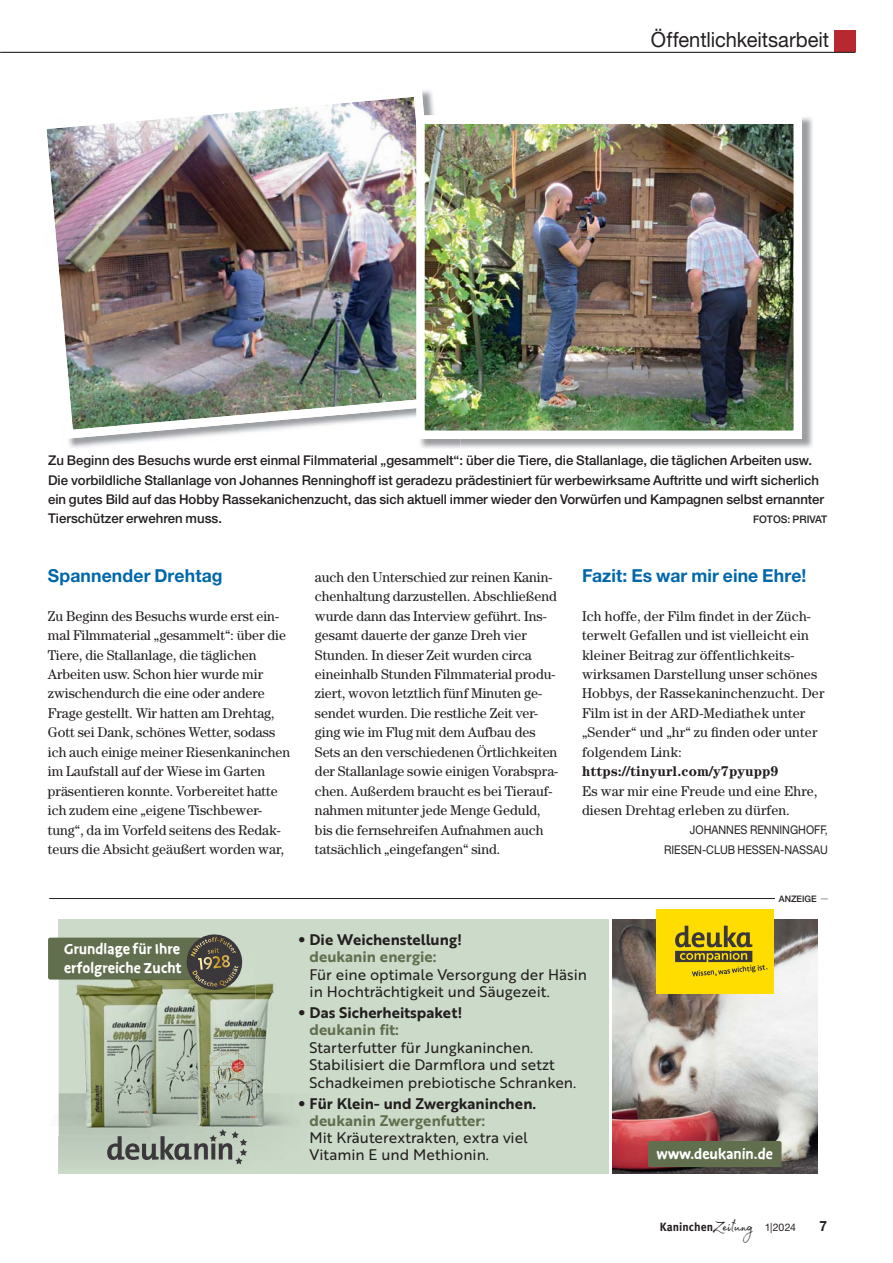
<style>
.page{position:relative;width:893px;height:1263px;background:#fff}
.page>*{position:absolute;margin:0;border:0;box-sizing:border-box;transform-origin:0 0}
.t1{font:21px "Helvetica Neue LT Std";letter-spacing:-.005em;color:#231f20;scale:.96 1}
.t2{font:700 18px "Helvetica Neue LT Std";letter-spacing:.01em;color:#0067ab}
.t3{font:700 16.5px/19.5px "Duper";letter-spacing:.005em;color:#fff}
.t4{font:15px/17.5px "Brother 1816 Regular";color:#231f20}
.t5{font:15px/17.2px "Brother 1816 Bold";color:#231f20}
.t6{font:14.25px/19.5px "Century Std";color:#231f20}
.t7{font:700 14.25px "Century Std";letter-spacing:.01em;color:#231f20}
.t8{font:700 14.25px "Helvetica Neue LT Std";color:#231f20;scale:.96 1}
.t9{font:500 13.5px/19.5px "Helvetica Neue LT Std";color:#231f20}
.t10{font:12px/19.5px "Helvetica Neue LT Std";color:#231f20;text-align:right;scale:.9 1}
.t11{font:700 12px "Meta OT";color:#231f20;scale:.96 1}
.t12{font:500 10.5px "Helvetica Neue LT Std";color:#231f20}
.t13{font:500 9px "Helvetica Neue LT Std";color:#231f20}
.s1{font-weight:300;font-size:7.5px}
.s2{font-family:"Helvetica Neue LT Pro";font-stretch:condensed}
.s3{color:#626f4e}
.s4{font-family:"Madelyn";font-weight:400;font-size:21px}
.s5{font-family:"Helvetica Neue LT Std";font-weight:400;font-size:10.5px}
</style>
<div class="page">
<div style="left:834px;top:31px;width:21px;height:21px;background:#b8292f"></div>
<hr style="left:1px;top:52px;width:854px;height:1px;background:#231f20">
<div style="left:59px;top:920px;width:550px;height:254px;background:#ccdbc9"></div>
<img style="left:612px;top:920px;width:205px;height:254px">
<div style="left:648px;top:1141px;width:133px;height:26px;background:#626f4e;border-radius:2px"></div>
<div style="left:656px;top:909px;width:118px;height:84px;background:#fd0"></div>
<svg style="left:675px;top:926px;width:92px;height:51px"></svg>
<img style="left:58px;top:980px;width:28px;height:155px">
<img style="left:59px;top:1093px;width:253px;height:42px">
<img style="left:86px;top:980px;width:60px;height:142px">
<img style="left:202px;top:983px;width:72px;height:110px">
<img style="left:202px;top:1102px;width:53px;height:20px">
<img style="left:146px;top:980px;width:56px;height:149px">
<svg style="left:201px;top:1047px;width:56px;height:55px;background:#a6ab96"></svg>
<svg style="left:107px;top:1129px;width:140px;height:35px"></svg>
<div style="left:48px;top:938px;width:153px;height:42px;background:#626f4e;border-radius:2px"></div>
<svg style="left:187px;top:934px;width:55px;height:56px;background:#656153"></svg>
<hr style="left:49px;top:898px;width:726px;height:1px;background:#231f20">
<img style="left:68px;top:439px;width:24px;height:9px">
<img style="left:46px;top:90px;width:388px;height:349px">
<img style="left:802px;top:117px;width:11px;height:284px">
<img style="left:460px;top:401px;width:353px;height:47px">
<img style="left:418px;top:439px;width:42px;height:10px">
<img style="left:425px;top:125px;width:368px;height:305px">
<div style="left:416px;top:115px;width:386px;height:324px;border:8px solid #fff"></div>
<h1 class="t1" style="left:651px;top:32px;width:187px">Öffentlichkeitsarbeit</h1>
<p class="t9" style="left:48px;top:452px;width:778px">Zu Beginn des Besuchs wurde erst einmal Filmmaterial „gesammelt“: über die Tiere, die Stallanlage, die täglichen Arbeiten usw.<br>Die vorbildliche Stallanlage von Johannes Renninghoff ist geradezu prädestiniert für werbewirksame Auftritte und wirft sicherlich ein gutes Bild auf das Hobby Rassekanichenzucht, das sich aktuell immer wieder den Vorwürfen und Kampagnen selbst ernannter Tierschützer erwehren muss.</p>
<p class="t12" style="left:753px;top:516px;width:76px">FOTOS: PRIVAT</p>
<p class="t2" style="left:48px;top:569px;width:176px">Spannender Drehtag</p>
<p class="t6" style="left:48px;top:607px;width:244px">Zu Beginn des Besuchs wurde erst ein&shy;mal Filmmaterial „gesammelt“: über die Tiere, die Stallanlage, die täglichen Arbeiten usw. Schon hier wurde mir zwischendurch die eine oder andere Frage gestellt. Wir hatten am Drehtag, Gott sei Dank, schönes Wetter, sodass ich auch einige meiner Riesenkaninchen im Laufstall auf der Wiese im Garten präsentieren konnte. Vorbereitet hatte ich zudem eine „eigene Tischbewer&shy;tung“, da im Vorfeld seitens des Redak&shy;teurs die Absicht geäußert worden war,</p>
<p class="t6" style="left:315px;top:568px;width:245px">auch den Unterschied zur reinen Kanin&shy;chenhaltung darzustellen. Abschließend wurde dann das Interview geführt. Ins&shy;gesamt dauerte der ganze Dreh vier Stunden. In dieser Zeit wurden circa eineinhalb Stunden Filmmaterial produ&shy;ziert, wovon letztlich fünf Minuten ge&shy;sendet wurden. Die restliche Zeit ver&shy;ging wie im Flug mit dem Aufbau des Sets an den verschiedenen Örtlichkeiten der Stallanlage sowie einigen Vorabspra&shy;chen. Außerdem braucht es bei Tierauf&shy;nahmen mitunter jede Menge Geduld, bis die fernsehreifen Aufnahmen auch tatsächlich „eingefangen“ sind.</p>
<p class="t2" style="left:582px;top:569px;width:226px">Fazit: Es war mir eine Ehre!</p>
<p class="t6" style="left:582px;top:607px;width:244px">Ich hoffe, der Film findet in der Züch&shy;terwelt Gefallen und ist vielleicht ein kleiner Beitrag zur öffentlichkeits&shy;wirksamen Darstellung unser schönes Hobbys, der Rassekaninchenzucht. Der Film ist in der ARD-Mediathek unter „Sender“ und „hr“ zu finden oder unter folgendem Link:</p>
<p class="t7" style="left:582px;top:763px;width:198px">https://tinyurl.com/y7pyupp9</p>
<p class="t6" style="left:582px;top:782px;width:237px">Es war mir eine Freude und eine Ehre, diesen Drehtag erleben zu dürfen.</p>
<p class="t10" style="left:664px;top:821px;width:184px">JOHANNES RENNINGHOFF,<br>RIESEN-CLUB HESSEN-NASSAU</p>
<p class="t13" style="left:779px;top:895px;width:51px">ANZEIGE <span class="s1">––</span></p>
<p class="t3" style="left:64px;top:940px;width:119px">Grundlage für Ihre erfolgreiche Zucht</p>
<p class="t5" style="left:310px;top:932px;width:154px;line-height:17.9px;text-indent:-11px"><span class="s2">•</span> Die Weichenstellung! <span class="s3">deukanin energie:</span></p>
<p class="t4" style="left:310px;top:967px;width:279px">Für eine optimale Versorgung der Häsin in Hochträchtigkeit und Säugezeit.</p>
<p class="t5" style="left:310px;top:1006px;width:154px;text-indent:-11px"><span class="s2">•</span> Das Sicherheitspaket! <span class="s3">deukanin fit:</span></p>
<p class="t4" style="left:310px;top:1040px;width:268px">Starterfutter für Jungkaninchen.<br>Stabilisiert die Darmflora und setzt<br>Schadkeimen prebiotische Schranken.</p>
<p class="t5" style="left:310px;top:1096px;width:228px;text-indent:-11px"><span class="s2">•</span> Für Klein- und Zwergkaninchen. <span class="s3">deukanin Zwergenfutter:</span></p>
<p class="t4" style="left:310px;top:1131px;width:220px">Mit Kräuterextrakten, extra viel<br>Vitamin E und Methionin.</p>
<p class="t3" style="left:657px;top:1146px;width:118px">www.deukanin.de</p>
<p class="t11" style="left:660px;top:1220px;width:143px">Kaninchen<span class="s4">Zeitung</span> <span class="s5">1|2024</span></p>
<p class="t8" style="left:819px;top:1221px;width:9px">7</p>
</div>
